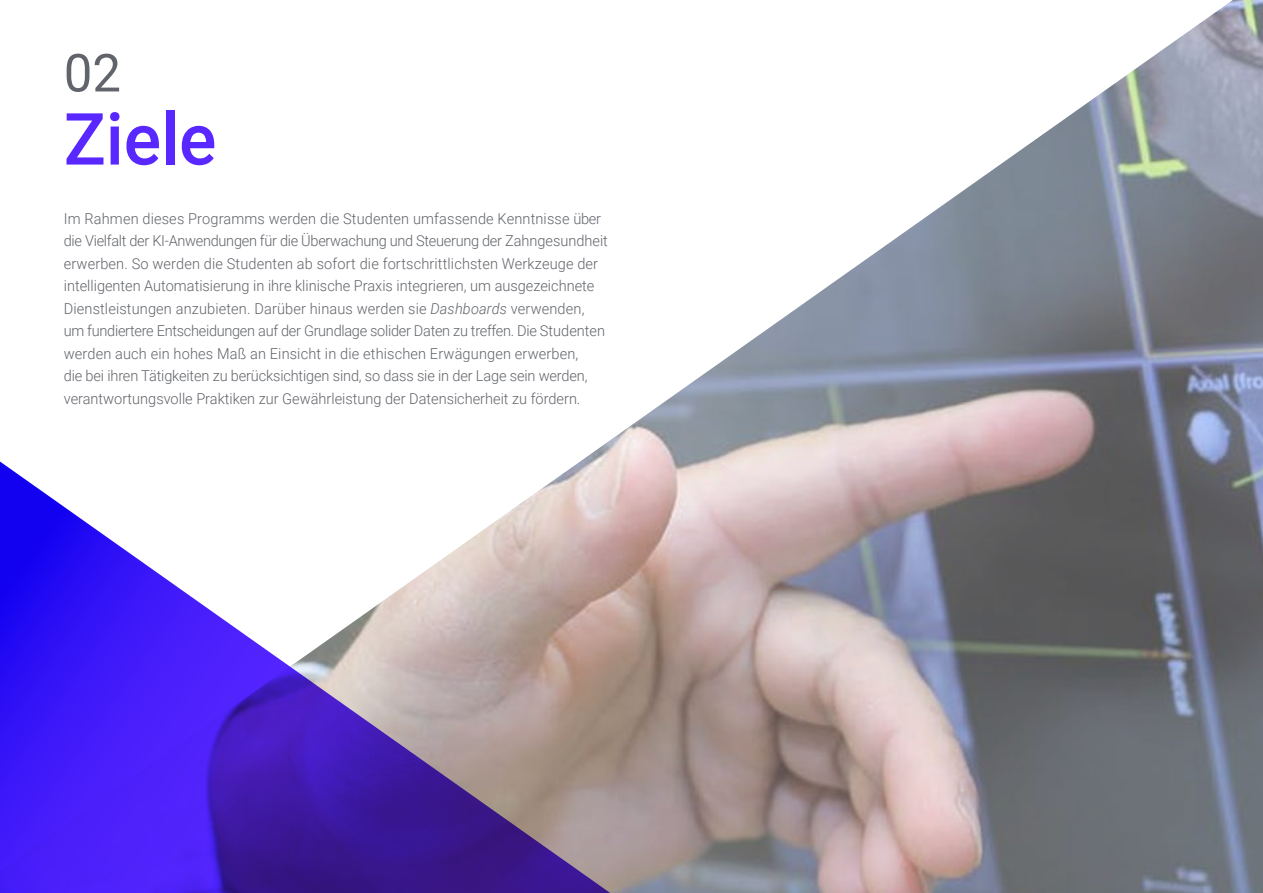
<style>
.page{position:relative;width:1263px;height:893px;background:#fff}
.page>*{position:absolute;margin:0;border:0;box-sizing:border-box;transform-origin:0 0}
.t1{font:500 72px "Roboto";color:#5927ff}
.t2{font:52.5px "Roboto";color:#61646a}
.t3{font:300 15px/22.5px "Roboto";color:#61646a}
.s1{font-style:italic}
</style>
<div class="page">
<img style="left:602px;top:0;width:661px;height:893px">
<svg style="left:0;top:446px;width:640px;height:447px"></svg>
<h2 class="t2" style="left:64px;top:36px;width:59px">02</h2>
<h1 class="t1" style="left:64px;top:89px;width:154px">Ziele</h1>
<p class="t3" style="left:64px;top:207px;width:546px">Im Rahmen dieses Programms werden die Studenten umfassende Kenntnisse über die Vielfalt der KI-Anwendungen für die Überwachung und Steuerung der Zahngesundheit erwerben. So werden die Studenten ab sofort die fortschrittlichsten Werkzeuge der intelligenten Automatisierung in ihre klinische Praxis integrieren, um ausgezeichnete Dienstleistungen anzubieten. Darüber hinaus werden sie <span class="s1">Dashboards</span> verwenden, um fundiertere Entscheidungen auf der Grundlage solider Daten zu treffen. Die Studenten werden auch ein hohes Maß an Einsicht in die ethischen Erwägungen erwerben,<br>die bei ihren Tätigkeiten zu berücksichtigen sind, so dass sie in der Lage sein werden, verantwortungsvolle Praktiken zur Gewährleistung der Datensicherheit zu fördern.</p>
</div>
